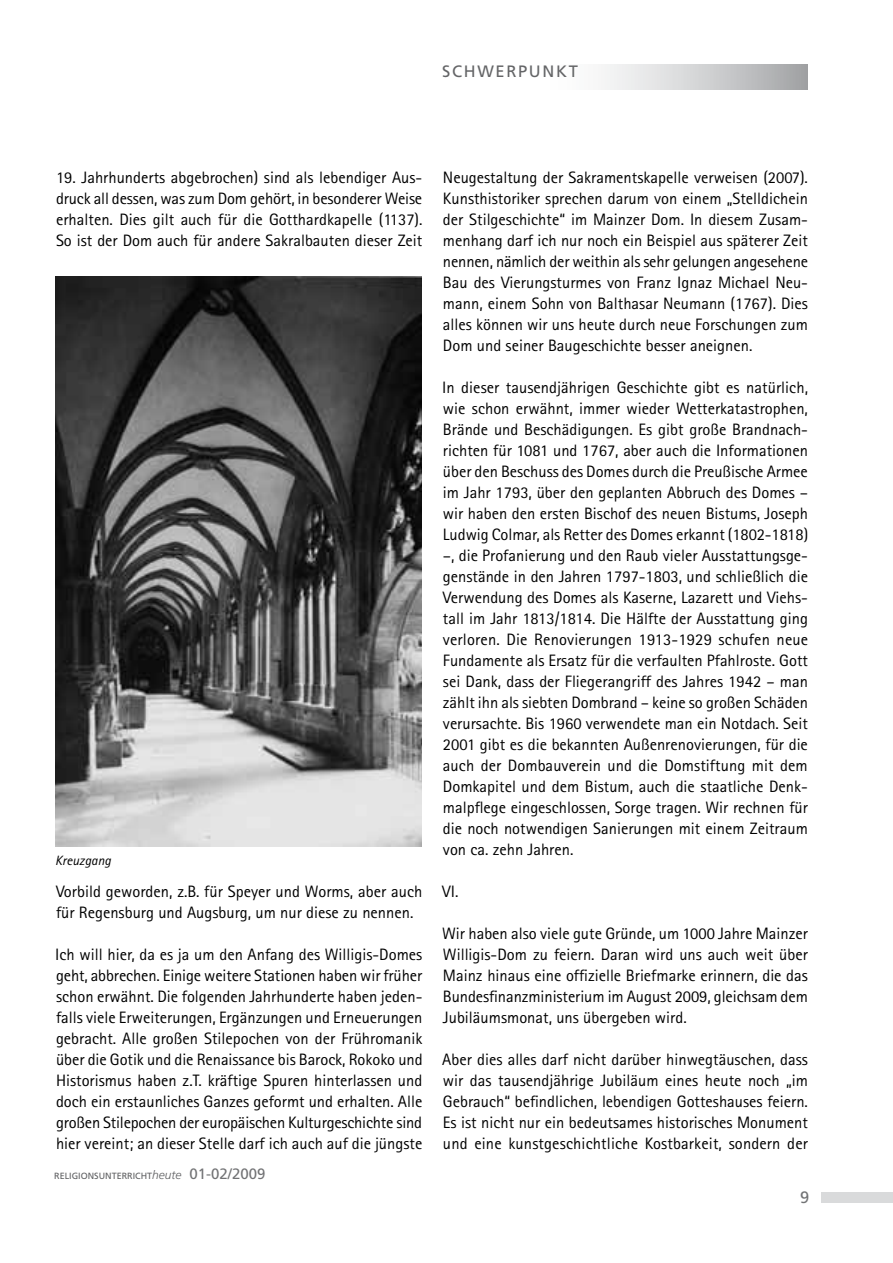
<style>
.page{position:relative;width:893px;height:1263px;background:#fff}
.page>*{position:absolute;margin:0;border:0;box-sizing:border-box;transform-origin:0 0}
.t1{font:16.5px/21px "Rotis Sans Serif";color:#000;text-align:justify}
.t2{font:16.5px "Frutiger";letter-spacing:.1em;color:#646567}
.t3{font:16.5px "Frutiger";color:#727375}
.t4{font:italic 13.5px "Rotis Sans Serif";color:#000}
.t5{font:9px "Frutiger";color:#5f6062}
.s1{font-weight:300;font-style:italic;font-size:12px}
.s2{font-size:15px;color:#727375}
</style>
<div class="page">
<div style="left:821px;top:1192px;width:72px;height:10px;background:#d9dadb"></div>
<svg style="left:604px;top:65px;width:204px;height:25px;background:#cecfd0"></svg>
<img style="left:56px;top:276px;width:366px;height:570px">
<p class="t2" style="left:442px;top:61px;width:137px">SCHWERPUNKT</p>
<p class="t1" style="left:56px;top:166px;width:368px">19. Jahrhunderts abgebrochen) sind als lebendiger Aus&shy;druck all dessen, was zum Dom gehört, in besonderer Weise erhalten. Dies gilt auch für die Gotthardkapelle (1137).<br>So ist der Dom auch für andere Sakralbauten dieser Zeit</p>
<p class="t4" style="left:55px;top:852px;width:57px">Kreuzgang</p>
<p class="t1" style="left:56px;top:881px;width:368px">Vorbild geworden, z.B. für Speyer und Worms, aber auch für Regensburg und Augsburg, um nur diese zu nennen.</p>
<p class="t1" style="left:55px;top:943px;width:369px">Ich will hier, da es ja um den Anfang des Willigis-Domes geht, abbrechen. Einige weitere Stationen haben wir früher schon erwähnt. Die folgenden Jahrhunderte haben jeden&shy;falls viele Erweiterungen, Ergänzungen und Erneuerungen gebracht. Alle großen Stilepochen von der Frühromanik über die Gotik und die Renaissance bis Barock, Rokoko und Historismus haben z.T. kräftige Spuren hinterlassen und doch ein erstaunliches Ganzes geformt und erhalten. Alle großen Stilepochen der europäischen Kulturgeschichte sind hier vereint; an dieser Stelle darf ich auch auf die jüngste</p>
<p class="t5" style="left:54px;top:1171px;width:213px">RELIGIONSUNTERRICHT<span class="s1">heute</span> <span class="s2">01-02/2009</span></p>
<p class="t1" style="left:443px;top:167px;width:367px">Neugestaltung der Sakramentskapelle verweisen (2007).<br>Kunsthistoriker sprechen darum von einem „Stelldichein der Stilgeschichte“ im Mainzer Dom. In diesem Zusam&shy;menhang darf ich nur noch ein Beispiel aus späterer Zeit nennen, nämlich der weithin als sehr gelungen angesehene Bau des Vierungsturmes von Franz Ignaz Michael Neu&shy;mann, einem Sohn von Balthasar Neumann (1767). Dies alles können wir uns heute durch neue Forschungen zum Dom und seiner Baugeschichte besser aneignen.</p>
<p class="t1" style="left:442px;top:377px;width:367px">In dieser tausendjährigen Geschichte gibt es natürlich, wie schon erwähnt, immer wieder Wetterkatastrophen, Brände und Beschädigungen. Es gibt große Brandnach&shy;richten für 1081 und 1767, aber auch die Informationen über den Beschuss des Domes durch die Preußische Armee im Jahr 1793, über den geplanten Abbruch des Domes – wir haben den ersten Bischof des neuen Bistums, Joseph Ludwig Colmar, als Retter des Domes erkannt (1802-1818) –, die Profanierung und den Raub vieler Ausstattungsge&shy;genstände in den Jahren 1797-1803, und schließlich die Verwendung des Domes als Kaserne, Lazarett und Viehs&shy;tall im Jahr 1813/1814. Die Hälfte der Ausstattung ging verloren. Die Renovierungen 1913-1929 schufen neue Fundamente als Ersatz für die verfaulten Pfahlroste. Gott sei Dank, dass der Fliegerangriff des Jahres 1942 – man zählt ihn als siebten Dombrand – keine so großen Schäden verursachte. Bis 1960 verwendete man ein Notdach. Seit 2001 gibt es die bekannten Außenrenovierungen, für die auch der Dombauverein und die Domstiftung mit dem Domkapitel und dem Bistum, auch die staatliche Denk&shy;malpflege eingeschlossen, Sorge tragen. Wir rechnen für die noch notwendigen Sanierungen mit einem Zeitraum von ca. zehn Jahren.</p>
<p class="t1" style="left:442px;top:881px;width:18px">VI.</p>
<p class="t1" style="left:442px;top:923px;width:367px">Wir haben also viele gute Gründe, um 1000 Jahre Mainzer Willigis-Dom zu feiern. Daran wird uns auch weit über Mainz hinaus eine offizielle Briefmarke erinnern, die das Bundesfinanzministerium im August 2009, gleichsam dem Jubiläumsmonat, uns übergeben wird.</p>
<p class="t1" style="left:442px;top:1049px;width:367px">Aber dies alles darf nicht darüber hinwegtäuschen, dass wir das tausendjährige Jubiläum eines heute noch „im Gebrauch“ befindlichen, lebendigen Gotteshauses feiern.<br>Es ist nicht nur ein bedeutsames historisches Monument und eine kunstgeschichtliche Kostbarkeit, sondern der</p>
<p class="t3" style="left:800px;top:1188px;width:11px">9</p>
</div>
